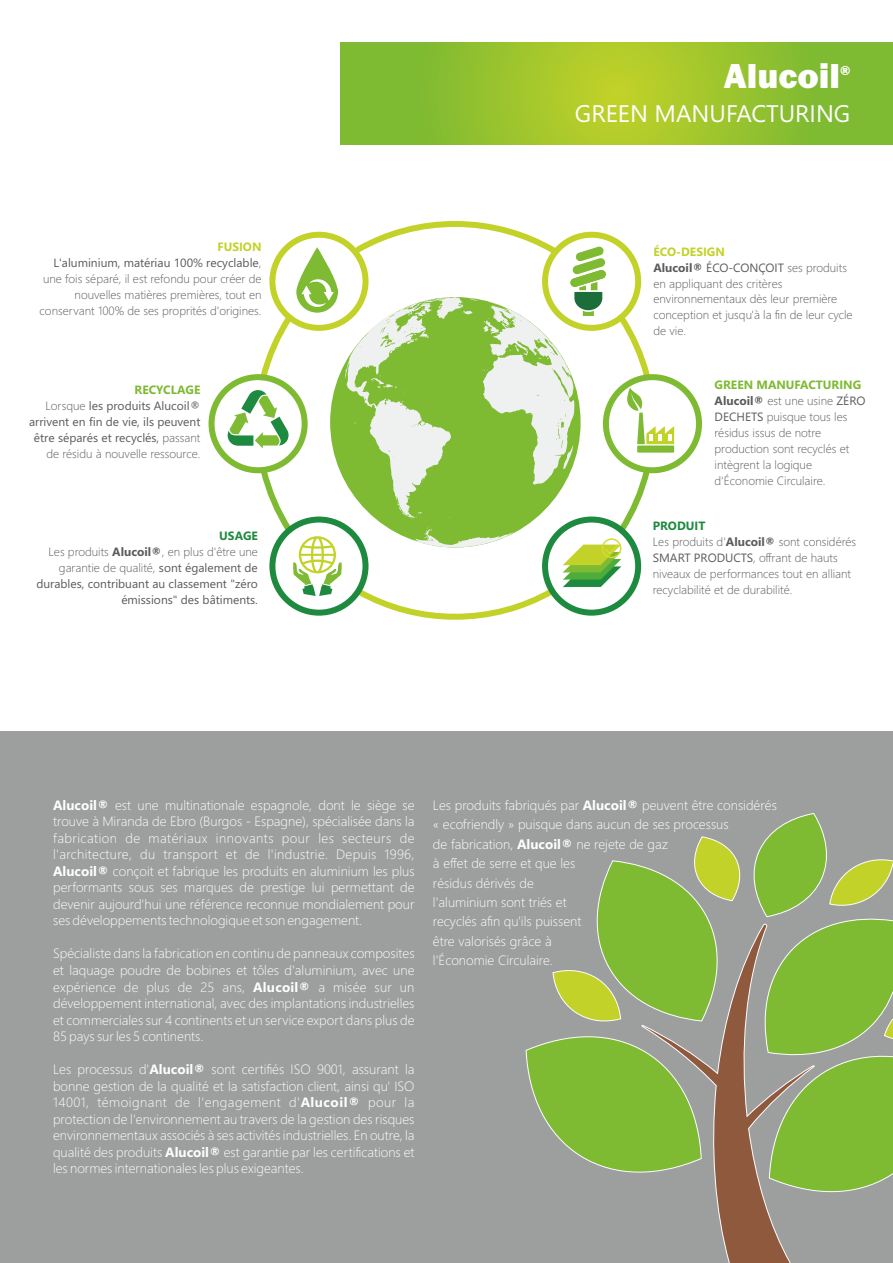
<style>
.page{position:relative;width:893px;height:1263px;background:#fff}
.page>*{position:absolute;margin:0;border:0;box-sizing:border-box;transform-origin:0 0}
.t1{font:800 36px "Franklin Gothic";color:#fefefe}
.t2{font:24px "Segoe UI";color:#fefefe}
.t3{font:300 13.5px/16.5px "Segoe UI";color:#fefefe;text-align:justify}
.t4{font:800 13.5px "Franklin Gothic";color:#fefefe}
.t5{font:300 12px/15.9px "Segoe UI";color:#5b5b5b}
.t6{font:12px/15.9px "Segoe UI";color:#5b5b5b;text-align:right}
.s1{font-weight:700;color:#c3d228}
.s2{font-weight:400}
.s3{font-weight:700;color:#7eba32}
.s4{font-weight:300}
.s5{font-weight:700;color:#1d8a3f}
.s6{font-weight:700}
</style>
<div class="page">
<div style="left:0;top:731px;width:893px;height:532px;background:#9d9e9e"></div>
<svg style="left:340px;top:43px;width:553px;height:102px;background:#95c22e"></svg>
<div style="left:330px;top:297px;width:251px;height:250px;background:#7eba32;border-radius:50%"></div>
<svg style="left:345px;top:297px;width:230px;height:240px"></svg>
<svg style="left:350px;top:221px;width:213px;height:38px"></svg>
<div style="left:603px;top:374px;width:99px;height:99px;border:6px solid #7eba32;border-radius:50%"></div>
<div style="left:542px;top:232px;width:99px;height:99px;border:6px solid #c3d228;border-radius:50%"></div>
<div style="left:269px;top:516px;width:99px;height:100px;border:6px solid #1d8a3f;border-radius:50%"></div>
<div style="left:209px;top:374px;width:99px;height:99px;border:6px solid #7eba32;border-radius:50%"></div>
<div style="left:269px;top:232px;width:99px;height:99px;border:6px solid #c3d228;border-radius:50%"></div>
<svg style="left:570px;top:246px;width:36px;height:70px"></svg>
<div style="left:637px;top:445px;width:37px;height:8px;background:#7eba32"></div>
<svg style="left:613px;top:309px;width:61px;height:135px"></svg>
<svg style="left:256px;top:463px;width:86px;height:133px"></svg>
<svg style="left:351px;top:463px;width:303px;height:157px"></svg>
<svg style="left:296px;top:247px;width:42px;height:66px"></svg>
<svg style="left:227px;top:278px;width:107px;height:170px"></svg>
<svg style="left:753px;top:813px;width:140px;height:380px"></svg>
<svg style="left:526px;top:1036px;width:116px;height:137px"></svg>
<svg style="left:553px;top:836px;width:188px;height:186px"></svg>
<svg style="left:642px;top:923px;width:173px;height:340px"></svg>
<p class="t5" style="left:40px;top:240px;width:223px;text-align:right"><span class="s1">FUSION<br></span><span class="s2">L'aluminium, matériau 100% recyclable</span>, une fois séparé, il est refondu pour créer de nouvelles matières premières, tout en conservant 100% de ses proprités d'origines.</p>
<p class="t6" style="left:29px;top:383px;width:173px"><span class="s3">RECYCLAGE<br></span><span class="s4">Lorsque</span> les produits Alucoil® arrivent en fin de vie, ils peuvent être séparés et recyclés, <span class="s4">passant de résidu à nouvelle ressource.</span></p>
<p class="t6" style="left:36px;top:529px;width:223px"><span class="s5">USAGE<br></span><span class="s4">Les produits</span> <span class="s6">Alucoil®</span><span class="s4">, en plus d'être une garantie de qualité,</span> sont également de durables, contribuant au classement "zéro émissions" des bâtiments.</p>
<h1 class="t1" style="left:724px;top:63px;width:118px">Alucoil</h1>
<h2 class="t2" style="left:575px;top:105px;width:277px">GREEN MANUFACTURING</h2>
<p class="t4" style="left:840px;top:65px;width:12px">®</p>
<p class="t5" style="left:653px;top:244px;width:201px"><span class="s1">ÉCO-DESIGN<br></span><span class="s6">Alucoil®</span> <span class="s2">ÉCO-CONÇOIT</span> ses produits en appliquant des critères environnementaux dès leur première conception et jusqu'à la fin de leur cycle de vie.</p>
<p class="t5" style="left:715px;top:378px;width:152px"><span class="s3">GREEN MANUFACTURING<br></span><span class="s6">Alucoil®</span> est une usine <span class="s2">ZÉRO<br>DECHETS</span> puisque tous les résidus issus de notre production sont recyclés et intègrent la logique d'Économie Circulaire.</p>
<p class="t5" style="left:653px;top:519px;width:205px"><span class="s5">PRODUIT<br></span>Les produits d'<span class="s6">Alucoil®</span> sont considérés<br><span class="s2">SMART PRODUCTS</span>, offrant de hauts niveaux de performances tout en alliant recyclabilité et de durabilité.</p>
<p class="t3" style="left:53px;top:798px;width:363px"><span class="s6">Alucoil®</span> est une multinationale espagnole, dont le siège se trouve à Miranda de Ebro (Burgos - Espagne), spécialisée dans la fabrication de matériaux innovants pour les secteurs de l'architecture, du transport et de l'industrie. Depuis 1996, <span class="s6">Alucoil®</span> conçoit et fabrique les produits en aluminium les plus performants sous ses marques de prestige lui permettant de devenir aujourd'hui une référence reconnue mondialement pour ses développements technologique et son engagement.</p>
<p class="t3" style="left:53px;top:947px;width:363px">Spécialiste dans la fabrication en continu de panneaux composites et laquage poudre de bobines et tôles d'aluminium, avec une expérience de plus de 25 ans, <span class="s6">Alucoil®</span> a misée sur un développement international, avec des implantations industrielles et commerciales sur 4 continents et un service export dans plus de 85 pays sur les 5 continents.</p>
<p class="t3" style="left:53px;top:1062px;width:363px">Les processus d'<span class="s6">Alucoil®</span> sont certifiés ISO 9001, assurant la bonne gestion de la qualité et la satisfaction client, ainsi qu' ISO 14001, témoignant de l'engagement d'<span class="s6">Alucoil®</span> pour la protection de l'environnement au travers de la gestion des risques environnementaux associés à ses activités industrielles. En outre, la qualité des produits <span class="s6">Alucoil®</span> est garantie par les certifications et les normes internationales les plus exigeantes.</p>
<p class="t3" style="left:433px;top:797px;width:345px;line-height:19.4px;text-align:left">Les produits fabriqués par <span class="s6">Alucoil®</span> peuvent être considérés « ecofriendly » puisque dans aucun de ses processus<br>de fabrication, <span class="s6">Alucoil®</span> ne rejete de gaz<br>à effet de serre et que les<br>résidus dérivés de<br>l'aluminium sont triés et<br>recyclés afin qu'ils puissent<br>être valorisés grâce à<br>l'Économie Circulaire.</p>
</div>
